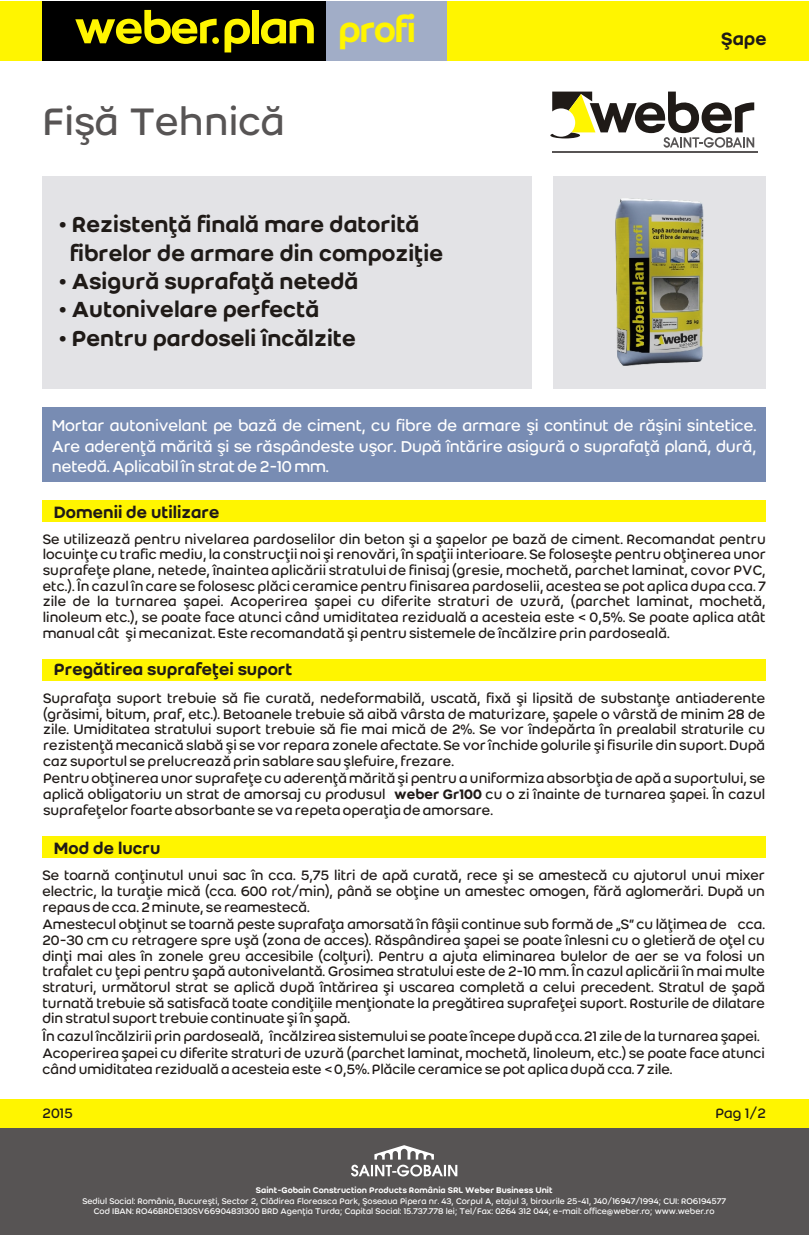
<style>
.page{position:relative;width:809px;height:1235px;background:#fff}
.page>*{position:absolute;margin:0;border:0;box-sizing:border-box;transform-origin:0 0}
.t1{font:48.75px "Weber Name";color:#fff500;scale:1.04 1}
.t2{font:42px "Weber";color:#575454}
.t3{font:500 24px/28.3px "Weber";color:#1f1a17}
.t4{font:500 19.5px "Weber";color:#1f1a17}
.t5{font:500 18px "Weber";color:#1f1a17}
.t6{font:17.25px/20px "Weber";letter-spacing:-.01em;color:#fff;text-align:justify}
.t7{font:15px/15.6px "Weber";letter-spacing:-.005em;color:#1f1a17;text-align:justify}
.t8{font:9px/10.5px "Weber";color:#fff;text-align:center}
.t9{font:500 9px "Weber";color:#fff}
.s1{font-size:38.85px}
.s2{font-weight:500}
</style>
<div class="page">
<div style="left:0;top:1px;width:808px;height:60px;background:#fff500"></div>
<div style="left:0;top:1098px;width:808px;height:30px;background:#fff500"></div>
<div style="left:0;top:1128px;width:808px;height:106px;background:#575454"></div>
<div style="left:553px;top:176px;width:212px;height:213px;background:#e3e3e6"></div>
<div style="left:43px;top:176px;width:488px;height:213px;background:#e3e3e6"></div>
<div style="left:43px;top:407px;width:722px;height:74px;background:#788cb3"></div>
<svg style="left:351px;top:1145px;width:106px;height:31px"></svg>
<hr style="left:552px;top:151px;width:206px;height:1px;background:#575454">
<svg style="left:550px;top:92px;width:204px;height:56px"></svg>
<div style="left:43px;top:500px;width:722px;height:21px;background:#fff500"></div>
<div style="left:43px;top:659px;width:722px;height:22px;background:#fff500"></div>
<div style="left:43px;top:837px;width:722px;height:21px;background:#fff500"></div>
<div style="left:43px;top:1px;width:403px;height:60px;background:#000"></div>
<div style="left:326px;top:1px;width:120px;height:60px;background:#a1adc7"></div>
<div style="left:212px;top:37px;width:7px;height:7px;background:#fff500;border-radius:50%"></div>
<img style="left:615px;top:198px;width:88px;height:168px">
<h1 class="t1" style="left:75px;top:7px;width:328px">weberplan <span class="s1">profi</span></h1>
<h2 class="t2" style="left:43px;top:103px;width:244px">Fiºã Tehnicã</h2>
<h3 class="t3" style="left:70px;top:212px;width:375px;text-indent:-11px">• Rezistenþã finalã mare datoritã fibrelor de armare din compoziþie</h3>
<h3 class="t3" style="left:59px;top:269px;width:301px">• Asigurã suprafaþã netedã</h3>
<h3 class="t3" style="left:59px;top:297px;width:261px">• Autonivelare perfectã</h3>
<h3 class="t3" style="left:59px;top:325px;width:298px">• Pentru pardoseli încãlzite</h3>
<h3 class="t4" style="left:721px;top:30px;width:47px">ªape</h3>
<p class="t6" style="left:52px;top:417px;width:706px">Mortar autonivelant pe bazã de ciment, cu fibre de armare ºi continut de rãºini sintetice.<br>Are aderenþã mãritã ºi se rãspândeste uºor. Dupã întãrire asigurã o suprafaþã planã, durã, netedã. Aplicabil în strat de 2-10 mm.</p>
<p class="t5" style="left:54px;top:504px;width:167px">Domenii de utilizare</p>
<p class="t7" style="left:43px;top:532px;width:724px">Se utilizeazã pentru nivelarea pardoselilor din beton ºi a ºapelor pe bazã de ciment. Recomandat pentru locuinþe cu trafic mediu, la construcþii noi ºi renovãri, în spaþii interioare. Se foloseºte pentru obþinerea unor suprafeþe plane, netede, înaintea aplicãrii stratului de finisaj (gresie, mochetã, parchet laminat, covor PVC, etc.). În cazul în care se folosesc plãci ceramice pentru finisarea pardoselii, acestea se pot aplica dupa cca. 7 zile de la turnarea ºapei. Acoperirea ºapei cu diferite straturi de uzurã, (parchet laminat, mochetã, linoleum etc.), se poate face atunci când umiditatea rezidualã a acesteia este &lt; 0,5%. Se poate aplica atât manual cât ºi mecanizat. Este recomandatã ºi pentru sistemele de încãlzire prin pardosealã.</p>
<p class="t5" style="left:54px;top:661px;width:240px">Pregãtirea suprafeþei suport</p>
<p class="t7" style="left:43px;top:691px;width:723px">Suprafaþa suport trebuie sã fie curatã, nedeformabilã, uscatã, fixã ºi lipsitã de substanþe antiaderente (grãsimi, bitum, praf, etc.). Betoanele trebuie sã aibã vârsta de maturizare, ºapele o vârstã de minim 28 de zile. Umiditatea stratului suport trebuie sã fie mai micã de 2%. Se vor îndepãrta în prealabil straturile cu rezistenþã mecanicã slabã ºi se vor repara zonele afectate. Se vor închide golurile ºi fisurile din suport. Dupã caz suportul se prelucreazã prin sablare sau ºlefuire, frezare.</p>
<p class="t7" style="left:43px;top:771px;width:723px">Pentru obþinerea unor suprafeþe cu aderenþã mãritã ºi pentru a uniformiza absorbþia de apã a suportului, se aplicã obligatoriu un strat de amorsaj cu produsul <span class="s2">weber Gr100</span> cu o zi înainte de turnarea ºapei. În cazul suprafeþelor foarte absorbante se va repeta operaþia de amorsare.</p>
<p class="t5" style="left:54px;top:840px;width:108px">Mod de lucru</p>
<p class="t7" style="left:43px;top:869px;width:724px">Se toarnã conþinutul unui sac în cca. 5,75 litri de apã curatã, rece ºi se amestecã cu ajutorul unui mixer electric, la turaþie micã (cca. 600 rot/min), pânã se obþine un amestec omogen, fãrã aglomerãri. Dupã un repaus de cca. 2 minute, se reamestecã.</p>
<p class="t7" style="left:43px;top:917px;width:724px">Amestecul obþinut se toarnã peste suprafaþa amorsatã în fâºii continue sub formã de „S” cu lãþimea de cca.<br>20-30 cm cu retragere spre uºã (zona de acces). Rãspândirea ºapei se poate înlesni cu o gletierã de oþel cu dinþi mai ales în zonele greu accesibile (colþuri). Pentru a ajuta eliminarea bulelor de aer se va folosi un trafalet cu þepi pentru ºapã autonivelantã. Grosimea stratului este de 2-10 mm. În cazul aplicãrii în mai multe straturi, urmãtorul strat se aplicã dupã întãrirea ºi uscarea completã a celui precedent. Stratul de ºapã turnatã trebuie sã satisfacã toate condiþiile menþionate la pregãtirea suprafeþei suport. Rosturile de dilatare din stratul suport trebuie continuate ºi în ºapã.</p>
<p class="t7" style="left:43px;top:1028px;width:723px;line-height:17.4px">În cazul încãlzirii prin pardosealã, încãlzirea sistemului se poate începe dupã cca. 21 zile de la turnarea ºapei.<br>Acoperirea ºapei cu diferite straturi de uzurã (parchet laminat, mochetã, linoleum, etc.) se poate face atunci</p>
<p class="t7" style="left:43px;top:1062px;width:631px">când umiditatea rezidualã a acesteia este &lt; 0,5%. Plãcile ceramice se pot aplica dupã cca. 7 zile.</p>
<p class="t7" style="left:43px;top:1106px;width:32px">2015</p>
<p class="t7" style="left:715px;top:1106px;width:52px">Pag 1/2</p>
<p class="t9" style="left:256px;top:1186px;width:298px">Saint-Gobain Construction Products România SRL Weber Business Unit</p>
<p class="t8" style="left:82px;top:1196px;width:645px">Sediul Social: România, Bucureºti, Sector 2, Clãdirea Floreasca Park, ªoseaua Pipera nr. 43, Corpul A, etajul 3, birourile 25-41, J40/16947/1994; CUI: RO6194577<br>Cod IBAN: RO46BRDE130SV66904831300 BRD Agenþia Turda; Capital Social: 15.737.778 lei; Tel/Fax: 0264 312 044; e-mail: office@weber.ro; www.weber.ro</p>
</div>
